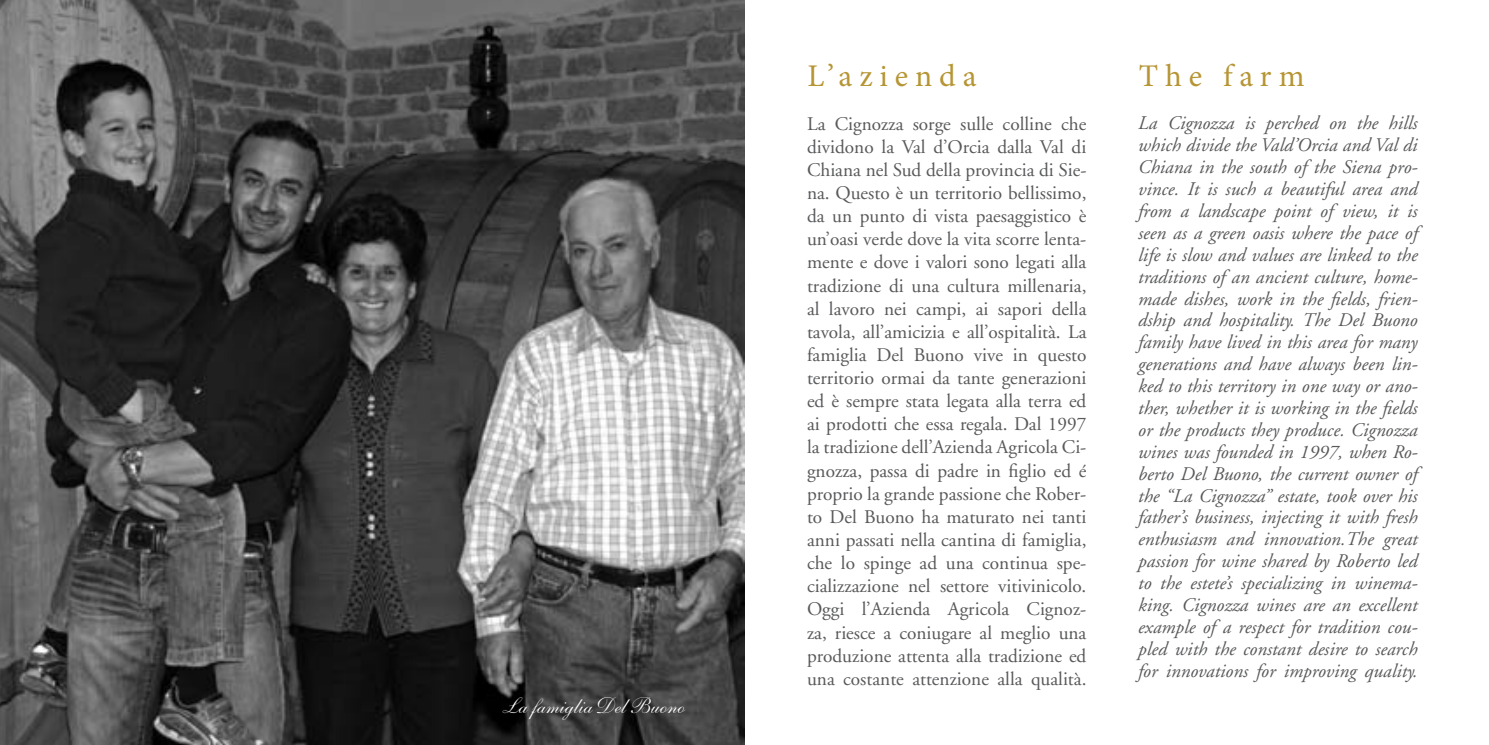
<style>
.page{position:relative;width:1489px;height:745px;background:#fff}
.page>*{position:absolute;margin:0;border:0;box-sizing:border-box;transform-origin:0 0}
.t1{font:31.5px "Minion Pro";letter-spacing:.22em;color:#b69534}
.t2{font:22.75px "Shelley Andante Script";color:#fff}
.t3{font:italic 19.25px/21.9px "Adobe Garamond";color:#58595b;text-align:justify}
.t4{font:19.25px/23.1px "Adobe Garamond";color:#58595b;text-align:justify}
</style>
<div class="page">
<img style="left:0;top:0;width:744px;height:744px">
<p class="t2" style="left:503px;top:692px;width:183px">La famiglia Del Buono</p>
<h1 class="t1" style="left:807px;top:55px;width:171px">L’azienda</h1>
<h1 class="t1" style="left:1138px;top:55px;width:167px">The farm</h1>
<p class="t3" style="left:1138px;top:113px;width:281px">La Cignozza is perched on the hills which divide the Vald’Orcia and Val di Chiana in the south of the Siena pro&shy;vince. It is such a beautiful area and from a landscape point of view, it is seen as a green oasis where the pace of life is slow and values are linked to the traditions of an ancient culture, home&shy;made dishes, work in the fields, frien&shy;dship and hospitality. The Del Buono family have lived in this area for many generations and have always been lin&shy;ked to this territory in one way or ano&shy;ther, whether it is working in the fields or the products they produce. Cignozza wines was founded in 1997, when Ro&shy;berto Del Buono, the current owner of the “La Cignozza” estate, took over his father’s business, injecting it with fresh enthusiasm and innovation.The great passion for wine shared by Roberto led to the estete’s specializing in winema&shy;king. Cignozza wines are an excellent example of a respect for tradition cou&shy;pled with the constant desire to search for innovations for improving quality.</p>
<p class="t4" style="left:807px;top:112px;width:281px">La Cignozza sorge sulle colline che dividono la Val d’Orcia dalla Val di Chiana nel Sud della provincia di Sie&shy;na. Questo è un territorio bellissimo, da un punto di vista paesaggistico è un’oasi verde dove la vita scorre lenta&shy;mente e dove i valori sono legati alla tradizione di una cultura millenaria, al lavoro nei campi, ai sapori della tavola, all’amicizia e all’ospitalità. La famiglia Del Buono vive in questo territorio ormai da tante generazioni ed è sempre stata legata alla terra ed ai prodotti che essa regala. Dal 1997 la tradizione dell’Azienda Agricola Ci&shy;gnozza, passa di padre in figlio ed é proprio la grande passione che Rober&shy;to Del Buono ha maturato nei tanti anni passati nella cantina di famiglia, che lo spinge ad una continua spe&shy;cializzazione nel settore vitivinicolo.<br>Oggi l’Azienda Agricola Cignoz&shy;za, riesce a coniugare al meglio una produzione attenta alla tradizione ed una costante attenzione alla qualità.</p>
</div>
